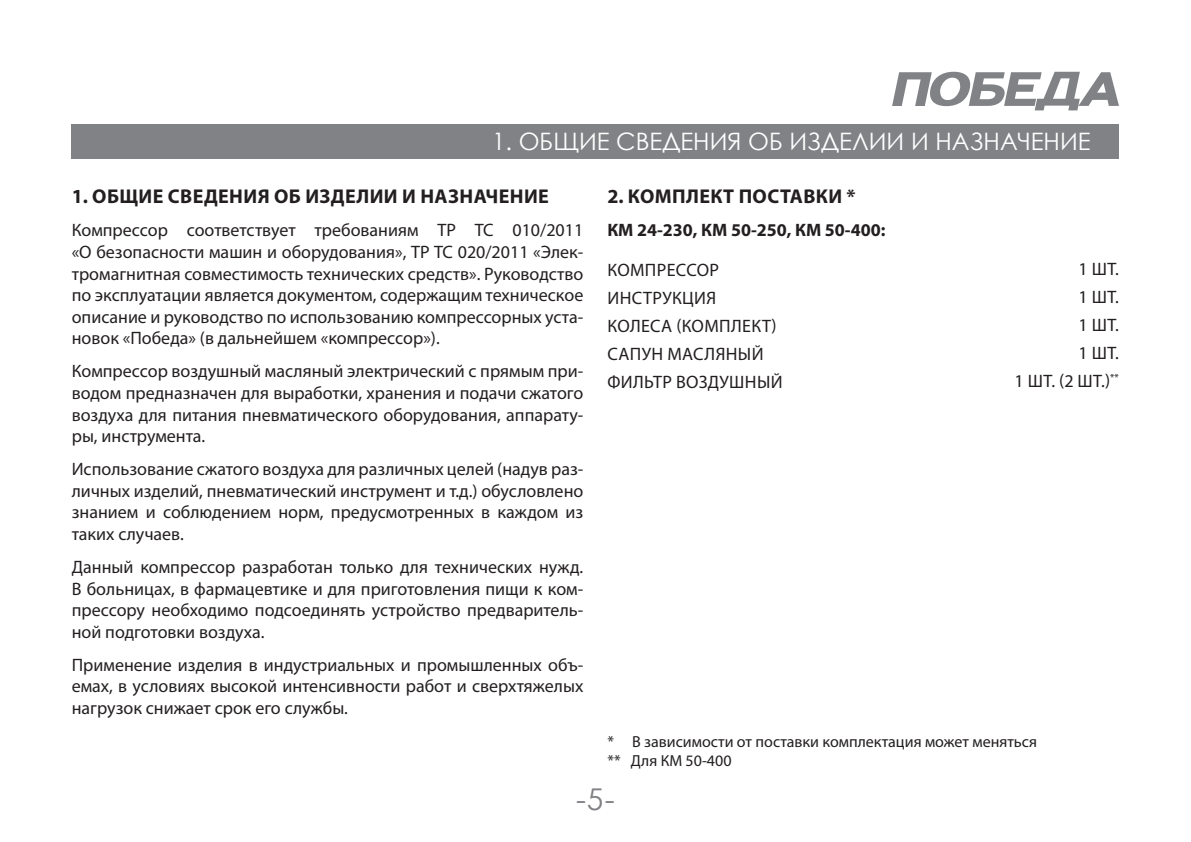
<style>
.page{position:relative;width:1191px;height:842px;background:#fff}
.page>*{position:absolute;margin:0;border:0;box-sizing:border-box;transform-origin:0 0}
.t1{font:30px "Century Gothic";color:#808285}
.t2{font:24px "Century Gothic";color:#fff}
.t3{font:700 20px "Myriad Pro";letter-spacing:.02em;color:#231f20}
.t4{font:18px/21.6px "Myriad Pro";color:#231f20;text-align:justify}
.t5{font:18px/28px "Myriad Pro";letter-spacing:.02em;color:#231f20}
.t6{font:700 18px "Myriad Pro";color:#231f20}
.t7{font:16px/19.2px "Myriad Pro";color:#231f20}
</style>
<div class="page">
<div style="left:72px;top:124px;width:1046px;height:34px;background:#808285"></div>
<svg style="left:892px;top:72px;width:226px;height:38px"></svg>
<h2 class="t2" style="left:492px;top:125px;width:600px">1. ОБЩИЕ СВЕДЕНИЯ ОБ ИЗДЕЛИИ И НАЗНАЧЕНИЕ</h2>
<p class="t3" style="left:72px;top:187px;width:478px">1. ОБЩИЕ СВЕДЕНИЯ ОБ ИЗДЕЛИИ И НАЗНАЧЕНИЕ</p>
<p class="t4" style="left:72px;top:220px;width:513px">Компрессор соответствует требованиям ТР ТС 010/2011 «О безопасности машин и оборудования», ТР ТС 020/2011 «Элек&shy;тромагнитная совместимость технических средств». Руководство по эксплуатации является документом, содержащим техническое описание и руководство по использованию компрессорных уста&shy;новок «Победа» (в дальнейшем «компрессор»).</p>
<p class="t4" style="left:72px;top:361px;width:513px">Компрессор воздушный масляный электрический c прямым при&shy;водом предназначен для выработки, хранения и подачи сжатого воздуха для питания пневматического оборудования, аппарату&shy;ры, инструмента.</p>
<p class="t4" style="left:72px;top:459px;width:513px">Использование сжатого воздуха для различных целей (надув раз&shy;личных изделий, пневматический инструмент и т.д.) обусловлено знанием и соблюдением норм, предусмотренных в каждом из таких случаев.</p>
<p class="t4" style="left:72px;top:556px;width:513px">Данный компрессор разработан только для технических нужд.<br>В больницах, в фармацевтике и для приготовления пищи к ком&shy;прессору необходимо подсоединять устройство предваритель&shy;ной подготовки воздуха.</p>
<p class="t4" style="left:72px;top:654px;width:513px">Применение изделия в индустриальных и промышленных объ&shy;емах, в условиях высокой интенсивности работ и сверхтяжелых нагрузок снижает срок его службы.</p>
<p class="t3" style="left:607px;top:187px;width:250px">2. КОМПЛЕКТ ПОСТАВКИ *</p>
<p class="t6" style="left:607px;top:221px;width:279px">КМ 24-230, КМ 50-250, КМ 50-400:</p>
<p class="t5" style="left:607px;top:256px;width:176px">КОМПРЕССОР<br>ИНСТРУКЦИЯ<br>КОЛЕСА (КОМПЛЕКТ)<br>САПУН МАСЛЯНЫЙ<br>ФИЛЬТР ВОЗДУШНЫЙ</p>
<p class="t5" style="left:1014px;top:255px;width:106px;text-align:right">1 ШТ.<br>1 ШТ.<br>1 ШТ.<br>1 ШТ.<br>1 ШТ. (2 ШТ.)<sup>**</sup></p>
<p class="t7" style="left:607px;top:732px;width:431px">* В зависимости от поставки комплектация может меняться ** Для КМ 50-400</p>
<h1 class="t1" style="left:576px;top:781px;width:40px">-5-</h1>
</div>
